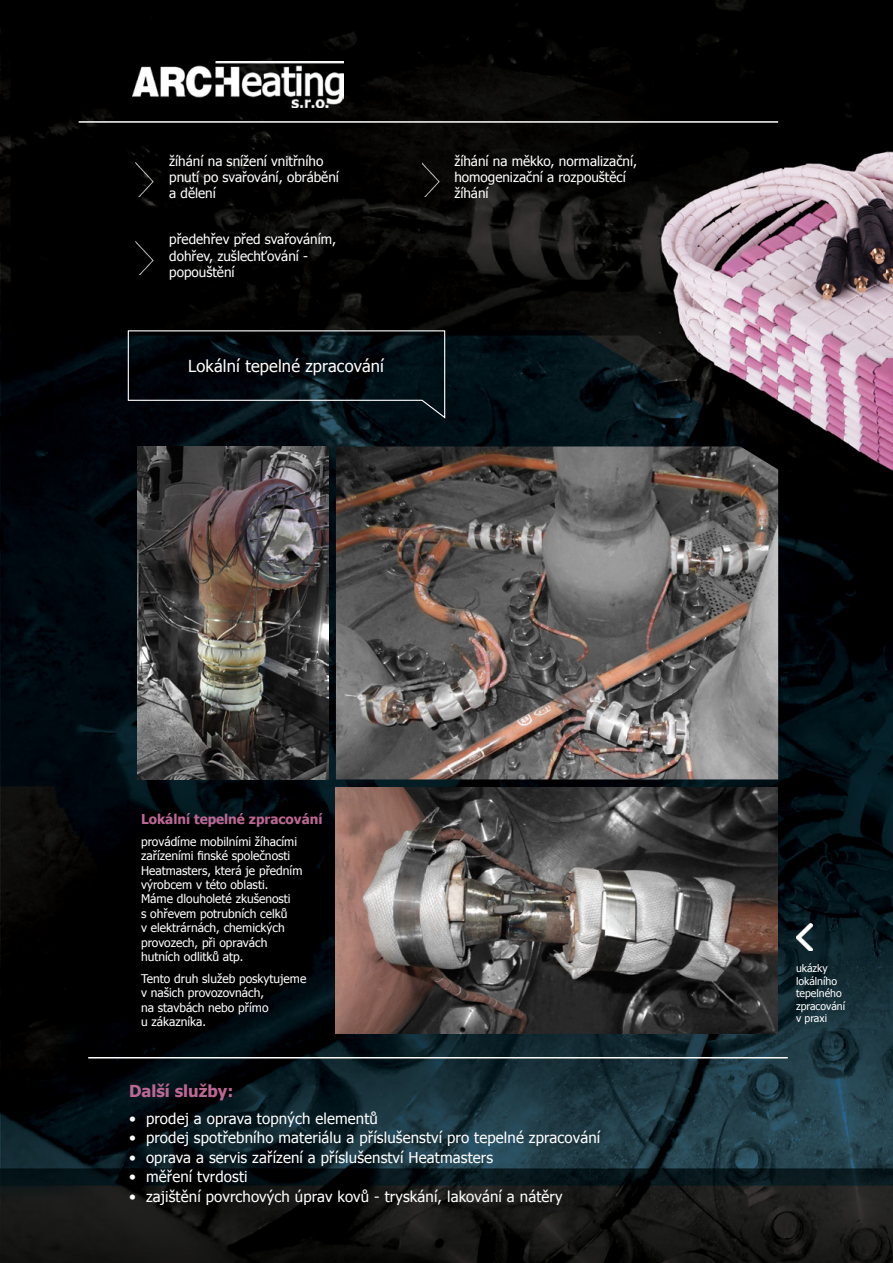
<style>
.page{position:relative;width:893px;height:1263px;background:#fff}
.page>*{position:absolute;margin:0;border:0;box-sizing:border-box;transform-origin:0 0}
.t1{font:16.5px "Tahoma";letter-spacing:.01em;color:#fff}
.t2{font:700 16.5px "Tahoma";color:#bb6894}
.t3{font:15px "Tahoma";letter-spacing:.01em;color:#fff}
.t4{font:13.5px/16.2px "Tahoma";color:#fff}
.t5{font:700 13.5px "Tahoma";color:#bb6894}
.t6{font:12px/14.4px "Tahoma";color:#fff}
.t7{font:10.5px/12.6px "Tahoma";color:#fff}
</style>
<div class="page">
<img style="left:0;top:0;width:893px;height:1263px">
<img style="left:336px;top:446px;width:442px;height:333px">
<img style="left:137px;top:446px;width:191px;height:333px">
<img style="left:336px;top:788px;width:441px;height:245px">
<svg style="left:127px;top:330px;width:319px;height:89px"></svg>
<hr style="left:79px;top:121px;width:699px;height:2px;background:#fff">
<img style="left:133px;top:62px;width:210px;height:45px">
<img style="left:136px;top:162px;width:17px;height:35px">
<img style="left:136px;top:241px;width:17px;height:33px">
<img style="left:422px;top:162px;width:17px;height:35px">
<img style="left:796px;top:923px;width:16px;height:28px">
<hr style="left:88px;top:1057px;width:700px;height:1px;background:#fff">
<p class="t4" style="left:169px;top:152px;width:171px">žíhání na snížení vnitřního pnutí po svařování, obrábění a dělení</p>
<p class="t4" style="left:169px;top:231px;width:169px">předehřev před svařováním, dohřev, zušlechťování - popouštění</p>
<h1 class="t1" style="left:188px;top:355px;width:197px">Lokální tepelné zpracování</h1>
<p class="t4" style="left:454px;top:152px;width:184px">žíhání na měkko, normalizační, homogenizační a rozpouštěcí žíhání</p>
<p class="t5" style="left:141px;top:809px;width:183px">Lokální tepelné zpracování</p>
<p class="t6" style="left:141px;top:834px;width:163px">provádíme mobilními žíhacími zařízeními finské společnosti<br>Heatmasters, která je předním výrobcem v této oblasti.<br>Máme dlouholeté zkušenosti<br>s ohřevem potrubních celků<br>v elektrárnách, chemických provozech, při opravách hutních odlitků atp.</p>
<p class="t6" style="left:141px;top:971px;width:167px">Tento druh služeb poskytujeme v našich provozovnách,<br>na stavbách nebo přímo<br>u zákazníka.</p>
<h1 class="t2" style="left:129px;top:1079px;width:106px">Další služby:</h1>
<p class="t3" style="left:129px;top:1108px;width:250px">• prodej a oprava topných elementů</p>
<p class="t3" style="left:129px;top:1127px;width:473px">• prodej spotřebního materiálu a příslušenství pro tepelné zpracování</p>
<p class="t3" style="left:129px;top:1147px;width:366px">• oprava a servis zařízení a příslušenství Heatmasters</p>
<p class="t3" style="left:129px;top:1166px;width:120px">• měření tvrdosti</p>
<p class="t3" style="left:129px;top:1186px;width:435px">• zajištění povrchových úprav kovů - tryskání, lakování a nátěry</p>
<p class="t7" style="left:796px;top:961px;width:51px">ukázky lokálního tepelného zpracování v praxi</p>
</div>
